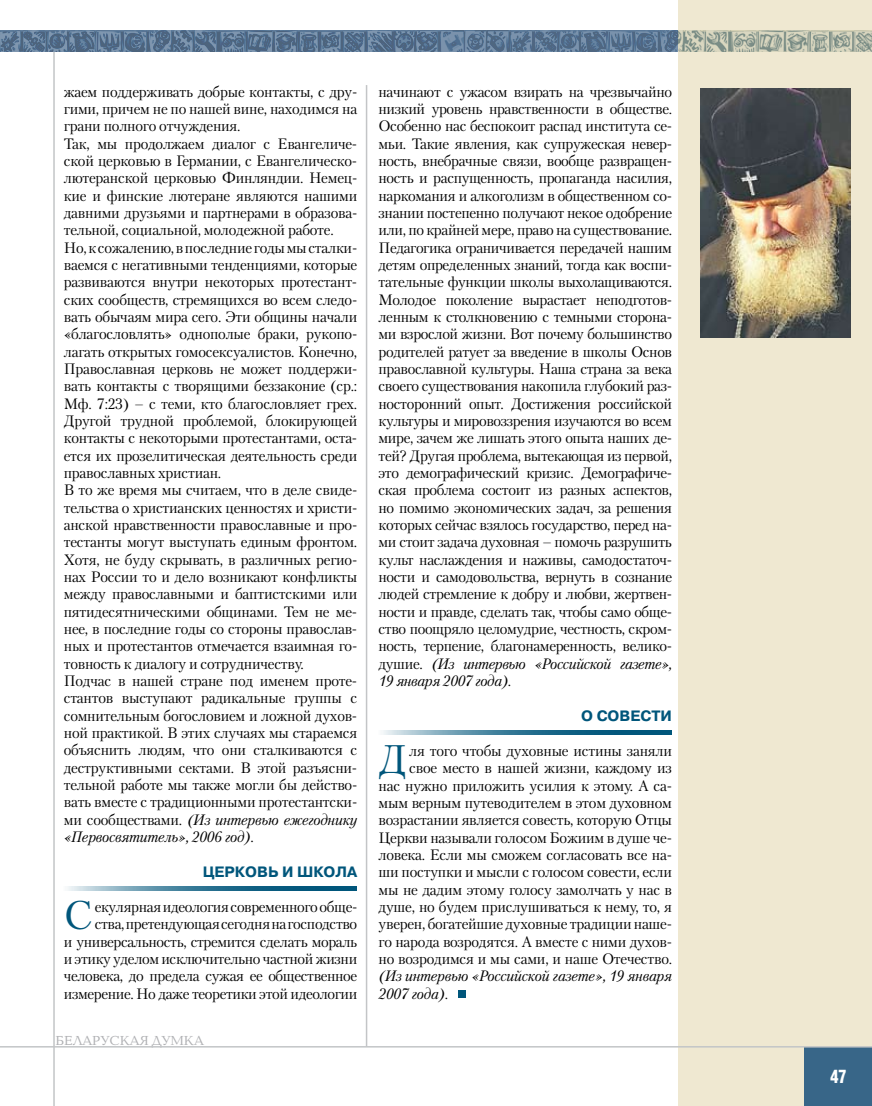
<style>
.page{position:relative;width:872px;height:1106px;background:#fff}
.page>*{position:absolute;margin:0;border:0;box-sizing:border-box;transform-origin:0 0}
.t1{font:39.75px "Petersburg C";color:#00567b}
.t2{font:700 18px "AG Letterica Cond L";color:#fff;scale:.9 1}
.t3{font:15px/17.2px "Petersburg C";letter-spacing:-.015em;color:#000;text-align:right}
.t4{font:italic 15px/17.4px "Petersburg C";letter-spacing:-.015em;color:#000}
.t5{font:700 15px "Pragmatica C";color:#00567b}
.t6{font:13.5px "Baltica C";color:#aeafb2}
.s1{font-style:italic}
</style>
<div class="page">
<div style="left:678px;top:0;width:194px;height:1106px;background:#efe8d1"></div>
<hr style="left:53px;top:52px;width:2px;height:1054px;background:#c3c5c7">
<hr style="left:366px;top:85px;width:1px;height:961px;background:#c3c5c7">
<div style="left:804px;top:1047px;width:68px;height:59px;background:#386688"></div>
<svg style="left:0;top:31px;width:872px;height:21px"></svg>
<hr style="left:0;top:1046px;width:872px;height:1px;background:#c3c5c7">
<div style="left:458px;top:990px;width:8px;height:8px;background:#00567b"></div>
<svg style="left:68px;top:886px;width:289px;height:5px"></svg>
<svg style="left:383px;top:730px;width:288px;height:5px"></svg>
<img style="left:700px;top:88px;width:150px;height:250px">
<p class="t3" style="left:64px;top:83px;width:295px;text-align:left">жаем поддерживать добрые контакты, с дру&shy;гими, причем не по нашей вине, находимся на грани полного отчуждения.<br>Так, мы продолжаем диалог с Евангеличе&shy;ской церковью в Германии, с Евангелическо&shy;лютеранской церковью Финляндии. Немец&shy;кие и финские лютеране являются нашими давними друзьями и партнерами в образова&shy;тельной, социальной, молодежной работе.<br>Но, к сожалению, в последние годы мы сталки&shy;ваемся с негативными тенденциями, которые развиваются внутри некоторых протестант&shy;ских сообществ, стремящихся во всем следо&shy;вать обычаям мира сего. Эти общины начали «благословлять» однополые браки, рукопо&shy;лагать открытых гомосексуалистов. Конечно, Православная церковь не может поддержи&shy;вать контакты с творящими беззаконие (ср.:<br>Мф. 7:23) – с теми, кто благословляет грех.<br>Другой трудной проблемой, блокирующей контакты с некоторыми протестантами, оста&shy;ется их прозелитическая деятельность среди православных христиан.<br>В то же время мы считаем, что в деле свиде&shy;тельства о христианских ценностях и христи&shy;анской нравственности православные и про&shy;тестанты могут выступать единым фронтом.<br>Хотя, не буду скрывать, в различных регио&shy;нах России то и дело возникают конфликты между православными и баптистскими или пятидесятническими общинами. Тем не ме&shy;нее, в последние годы со стороны православ&shy;ных и протестантов отмечается взаимная го&shy;товность к диалогу и сотрудничеству.<br>Подчас в нашей стране под именем проте&shy;стантов выступают радикальные группы с сомнительным богословием и ложной духов&shy;ной практикой. В этих случаях мы стараемся объяснить людям, что они сталкиваются с деструктивными сектами. В этой разъясни&shy;тельной работе мы также могли бы действо&shy;вать вместе с традиционными протестантски&shy;ми сообществами. <span class="s1">(Из интервью ежегоднику «Первосвятитель», 2006 год).</span></p>
<p class="t5" style="left:203px;top:864px;width:155px">Церковь и школа</p>
<h1 class="t1" style="left:64px;top:891px;width:30px">С</h1>
<p class="t3" style="left:64px;top:898px;width:295px">екулярная идеология современного обще&shy;ства, претендующая сегодня на господство<br>и универсальность, стремится сделать мораль и этику уделом исключительно частной жизни человека, до предела сужая ее общественное измерение. Но даже теоретики этой идеологии</p>
<p class="t6" style="left:56px;top:1033px;width:150px">БЕЛАРУСКАЯ ДУМКА</p>
<p class="t3" style="left:378px;top:83px;width:295px;text-align:justify">начинают с ужасом взирать на чрезвычайно низкий уровень нравственности в обществе.<br>Особенно нас беспокоит распад института се&shy;мьи. Такие явления, как супружеская невер&shy;ность, внебрачные связи, вообще развращен&shy;ность и распущенность, пропаганда насилия, наркомания и алкоголизм в общественном со&shy;знании постепенно получают некое одобрение или, по крайней мере, право на существование.<br>Педагогика ограничивается передачей нашим детям определенных знаний, тогда как воспи&shy;тательные функции школы выхолащиваются.<br>Молодое поколение вырастает неподготов&shy;ленным к столкновению с темными сторона&shy;ми взрослой жизни. Вот почему большинство родителей ратует за введение в школы Основ православной культуры. Наша страна за века своего существования накопила глубокий раз&shy;носторонний опыт. Достижения российской культуры и мировоззрения изучаются во всем мире, зачем же лишать этого опыта наших де&shy;тей? Другая проблема, вытекающая из первой, это демографический кризис. Демографиче&shy;ская проблема состоит из разных аспектов, но помимо экономических задач, за решения которых сейчас взялось государство, перед на&shy;ми стоит задача духовная – помочь разрушить культ наслаждения и наживы, самодостаточ&shy;ности и самодовольства, вернуть в сознание людей стремление к добру и любви, жертвен&shy;ности и правде, сделать так, чтобы само обще&shy;ство поощряло целомудрие, честность, скром&shy;ность, терпение, благонамеренность, велико&shy;душие. <span class="s1">(Из интервью «Российской газете», 19 января 2007 года).</span></p>
<p class="t5" style="left:581px;top:708px;width:92px">О совести</p>
<h1 class="t1" style="left:378px;top:735px;width:30px">Д</h1>
<p class="t3" style="left:378px;top:742px;width:295px">ля того чтобы духовные истины заняли свое место в нашей жизни, каждому из<br>нас нужно приложить усилия к этому. А са&shy;мым верным путеводителем в этом духовном возрастании является совесть, которую Отцы Церкви называли голосом Божиим в душе че&shy;ловека. Если мы сможем согласовать все на&shy;ши поступки и мысли с голосом совести, если мы не дадим этому голосу замолчать у нас в душе, но будем прислушиваться к нему, то, я уверен, богатейшие духовные традиции наше&shy;го народа возродятся. А вместе с ними духов&shy;но возродимся и мы сами, и наше Отечество.</p>
<p class="t4" style="left:378px;top:967px;width:295px">(Из интервью «Российской газете», 19 января<br>2007 года).</p>
<p class="t2" style="left:830px;top:1065px;width:20px">47</p>
</div>
